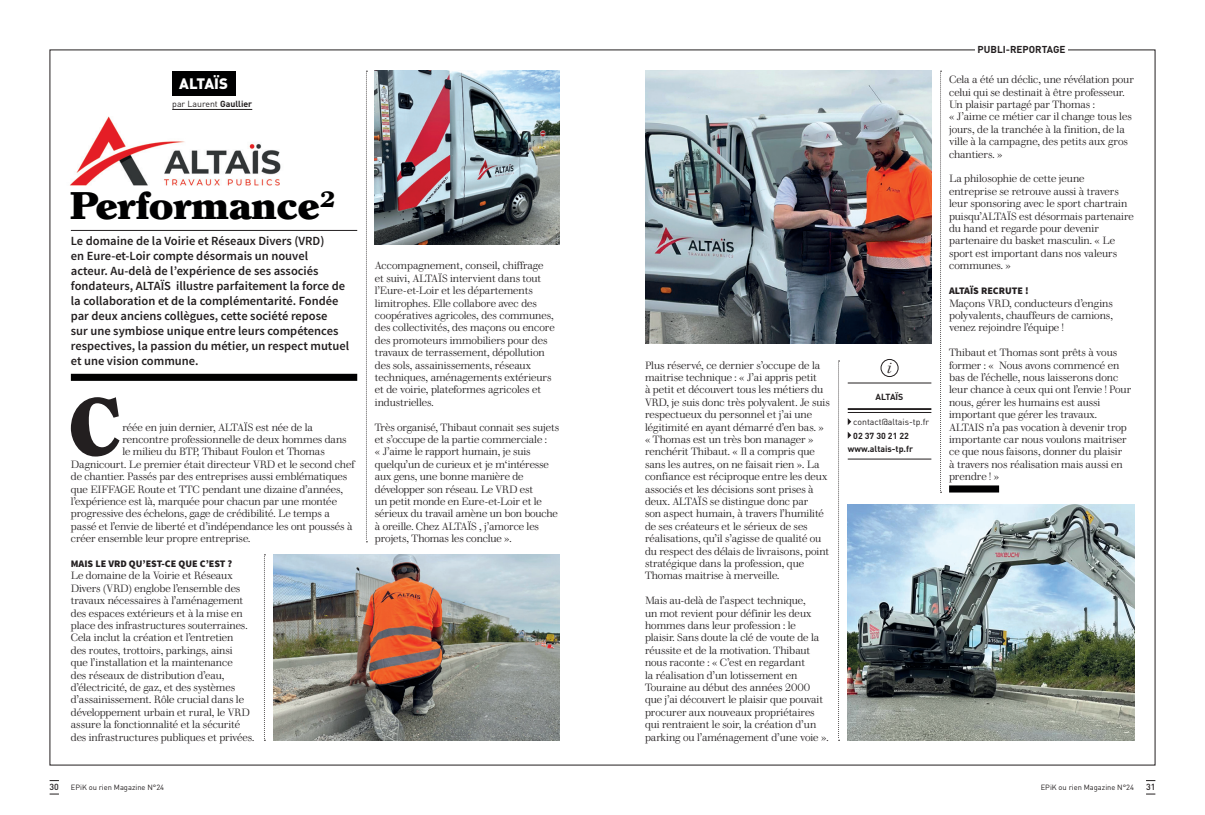
<style>
.page{position:relative;width:1205px;height:815px;background:#fff}
.page>*{position:absolute;margin:0;border:0;box-sizing:border-box;transform-origin:0 0}
.Texte_1__W18_LIGHT_C8_I9_9{font:900 81.25px "Clearface";color:#231f20}
.Titre_1__W60_BOLD_C30_I30{font:800 37.5px "Clerface";color:#000001}
.Sur-Titre_1__W60_THIN_C22_I22{font:900 15px "DIN";color:#fff}
.t1{font:italic 300 15px "Walbaum 18 pt";color:#231f20}
.Chapeau_1__Source_SEMIBOLD_C10_I12{font:600 12.5px/15px "Source Sans Pro";color:#231f20}
.Texte_1__W18_LIGHT_C8_I9_9-2{font:300 10.5px/12.4px "Walbaum 18 pt";letter-spacing:-.005em;color:#231f20}
.Inter_1__Source_CAP_BLACK_C8_I9_9{font:900 10px "Source Sans Pro";color:#231f20}
.t2{font:700 10px "DIN";color:#231f20}
.Crédit__DIN_LIGHT_BOLD_C7_I8{font:8.75px "DIN";color:#231f20}
.t3{font:700 8.75px "DIN";color:#231f20}
.t4{font:500 8.75px "DIN";color:#231f20}
.t5{font:7.5px "DIN";color:#231f20}
.s1{font-weight:700}
</style>
<div class="page">
<svg style="left:940px;top:71px;width:1px;height:422px"></svg>
<svg style="left:838px;top:361px;width:1px;height:380px"></svg>
<svg style="left:366px;top:71px;width:1px;height:471px"></svg>
<svg style="left:264px;top:555px;width:1px;height:186px"></svg>
<img style="left:645px;top:71px;width:286px;height:273px">
<img style="left:375px;top:71px;width:185px;height:173px">
<img style="left:848px;top:505px;width:286px;height:236px">
<img style="left:274px;top:555px;width:286px;height:186px">
<img style="left:70px;top:108px;width:211px;height:78px">
<div style="left:949px;top:485px;width:50px;height:8px;background:#000001"></div>
<hr style="left:71px;top:230px;width:286px;height:1px;background:#231f20">
<div style="left:71px;top:374px;width:286px;height:7px;background:#000001"></div>
<hr style="left:172px;top:109px;width:80px;height:1px;background:#231f20">
<div style="left:172px;top:71px;width:64px;height:25px;background:#000001"></div>
<hr style="left:848px;top:383px;width:83px;height:1px;background:#231f20">
<hr style="left:848px;top:408px;width:83px;height:2px;background:#231f20">
<hr style="left:848px;top:412px;width:83px;height:1px;background:#231f20">
<hr style="left:848px;top:459px;width:83px;height:1px;background:#231f20">
<div style="left:881px;top:359px;width:17px;height:18px;border:1px solid #231f20;border-radius:50%"></div>
<svg style="left:848px;top:418px;width:3px;height:7px"></svg>
<svg style="left:848px;top:432px;width:3px;height:7px"></svg>
<p class="Sur-Titre_1__W60_THIN_C22_I22" style="left:179px;top:73px;width:50px">ALTAÏS</p>
<p class="Crédit__DIN_LIGHT_BOLD_C7_I8" style="left:172px;top:99px;width:82px">par Laurent <span class="s1">Gaullier</span></p>
<p class="Titre_1__W60_BOLD_C30_I30" style="left:71px;top:182px;width:266px">Performance<sup>2</sup></p>
<p class="Chapeau_1__Source_SEMIBOLD_C10_I12" style="left:71px;top:234px;width:280px">Le domaine de la Voirie et Réseaux Divers (VRD)<br>en Eure-et-Loir compte désormais un nouvel<br>acteur. Au-delà de l’expérience de ses associés fondateurs, ALTAÏS illustre parfaitement la force de la collaboration et de la complémentarité. Fondée par deux anciens collègues, cette société repose<br>sur une symbiose unique entre leurs compétences respectives, la passion du métier, un respect mutuel et une vision commune.</p>
<p class="Texte_1__W18_LIGHT_C8_I9_9" style="left:68px;top:376px;width:56px">C</p>
<p class="Texte_1__W18_LIGHT_C8_I9_9-2" style="left:122px;top:420px;width:192px">réée en juin dernier, ALTAÏS est née de la</p>
<p class="Texte_1__W18_LIGHT_C8_I9_9-2" style="left:122px;top:432px;width:226px">rencontre professionnelle de deux hommes dans</p>
<p class="Texte_1__W18_LIGHT_C8_I9_9-2" style="left:122px;top:444px;width:204px">le milieu du BTP, Thibaut Foulon et Thomas</p>
<p class="Texte_1__W18_LIGHT_C8_I9_9-2" style="left:71px;top:457px;width:285px">Dagnicourt. Le premier était directeur VRD et le second chef</p>
<p class="Texte_1__W18_LIGHT_C8_I9_9-2" style="left:71px;top:469px;width:278px">de chantier. Passés par des entreprises aussi emblématiques</p>
<p class="Texte_1__W18_LIGHT_C8_I9_9-2" style="left:71px;top:482px;width:274px">que EIFFAGE Route et TTC pendant une dizaine d’années,</p>
<p class="Texte_1__W18_LIGHT_C8_I9_9-2" style="left:71px;top:494px;width:268px">l’expérience est là, marquée pour chacun par une montée</p>
<p class="Texte_1__W18_LIGHT_C8_I9_9-2" style="left:71px;top:506px;width:260px">progressive des échelons, gage de crédibilité. Le temps a</p>
<p class="Texte_1__W18_LIGHT_C8_I9_9-2" style="left:71px;top:519px;width:283px">passé et l’envie de liberté et d’indépendance les ont poussés à</p>
<p class="Texte_1__W18_LIGHT_C8_I9_9-2" style="left:71px;top:531px;width:181px">créer ensemble leur propre entreprise.</p>
<p class="Inter_1__Source_CAP_BLACK_C8_I9_9" style="left:71px;top:557px;width:163px">MAIS LE VRD QU’EST-CE QUE C’EST ?</p>
<p class="Texte_1__W18_LIGHT_C8_I9_9-2" style="left:71px;top:568px;width:185px">Le domaine de la Voirie et Réseaux Divers (VRD) englobe l’ensemble des travaux nécessaires à l’aménagement des espaces extérieurs et à la mise en place des infrastructures souterraines.<br>Cela inclut la création et l’entretien<br>des routes, trottoirs, parkings, ainsi<br>que l’installation et la maintenance<br>des réseaux de distribution d’eau, d’électricité, de gaz, et des systèmes d’assainissement. Rôle crucial dans le développement urbain et rural, le VRD assure la fonctionnalité et la sécurité des infrastructures publiques et privées.</p>
<p class="Texte_1__W18_LIGHT_C8_I9_9-2" style="left:375px;top:258px;width:181px">Accompagnement, conseil, chiffrage et suivi, ALTAÏS intervient dans tout l’Eure-et-Loir et les départements limitrophes. Elle collabore avec des coopératives agricoles, des communes, des collectivités, des maçons ou encore des promoteurs immobiliers pour des travaux de terrassement, dépollution des sols, assainissements, réseaux techniques, aménagements extérieurs et de voirie, plateformes agricoles et industrielles.</p>
<p class="Texte_1__W18_LIGHT_C8_I9_9-2" style="left:375px;top:420px;width:186px">Très organisé, Thibaut connait ses sujets et s’occupe de la partie commerciale :<br>« J’aime le rapport humain, je suis quelqu’un de curieux et je m‘intéresse aux gens, une bonne manière de développer son réseau. Le VRD est<br>un petit monde en Eure-et-Loir et le sérieux du travail amène un bon bouche à oreille. Chez ALTAÏS , j’amorce les projets, Thomas les conclue ».</p>
<p class="Texte_1__W18_LIGHT_C8_I9_9-2" style="left:645px;top:358px;width:186px">Plus réservé, ce dernier s’occupe de la maitrise technique : « J’ai appris petit<br>à petit et découvert tous les métiers du VRD, je suis donc très polyvalent. Je suis respectueux du personnel et j’ai une légitimité en ayant démarré d’en bas. » « Thomas est un très bon manager » renchérit Thibaut. « Il a compris que sans les autres, on ne faisait rien ». La confiance est réciproque entre les deux associés et les décisions sont prises à deux. ALTAÏS se distingue donc par<br>son aspect humain, à travers l’humilité de ses créateurs et le sérieux de ses réalisations, qu’il s’agisse de qualité ou du respect des délais de livraisons, point stratégique dans la profession, que Thomas maitrise à merveille.</p>
<p class="Texte_1__W18_LIGHT_C8_I9_9-2" style="left:645px;top:593px;width:185px">Mais au-delà de l’aspect technique,<br>un mot revient pour définir les deux hommes dans leur profession : le<br>plaisir. Sans doute la clé de voute de la réussite et de la motivation. Thibaut nous raconte : « C’est en regardant<br>la réalisation d’un lotissement en Touraine au début des années 2000 que j’ai découvert le plaisir que pouvait procurer aux nouveaux propriétaires qui rentraient le soir, la création d’un parking ou l’aménagement d’une voie ».</p>
<p class="t1" style="left:886px;top:356px;width:7px">i</p>
<p class="t3" style="left:875px;top:391px;width:29px">ALTAÏS</p>
<p class="Crédit__DIN_LIGHT_BOLD_C7_I8" style="left:853px;top:417px;width:77px">contact@altais-tp.fr</p>
<p class="t3" style="left:853px;top:430px;width:57px">02 37 30 21 22</p>
<p class="t3" style="left:848px;top:443px;width:67px">www.altais-tp.fr</p>
<p class="t2" style="left:977px;top:43px;width:89px">PUBLI-REPORTAGE</p>
<p class="Texte_1__W18_LIGHT_C8_I9_9-2" style="left:949px;top:72px;width:186px">Cela a été un déclic, une révélation pour celui qui se destinait à être professeur.<br>Un plaisir partagé par Thomas :<br>« J’aime ce métier car il change tous les jours, de la tranchée à la finition, de la ville à la campagne, des petits aux gros chantiers. »</p>
<p class="Texte_1__W18_LIGHT_C8_I9_9-2" style="left:949px;top:172px;width:186px">La philosophie de cette jeune entreprise se retrouve aussi à travers leur sponsoring avec le sport chartrain puisqu’ALTAÏS est désormais partenaire du hand et regarde pour devenir partenaire du basket masculin. « Le sport est important dans nos valeurs communes. »</p>
<p class="Inter_1__Source_CAP_BLACK_C8_I9_9" style="left:949px;top:284px;width:81px">ALTAÏS RECRUTE !</p>
<p class="Texte_1__W18_LIGHT_C8_I9_9-2" style="left:949px;top:296px;width:165px;text-align:justify">Maçons VRD, conducteurs d’engins polyvalents, chauffeurs de camions, venez rejoindre l’équipe !</p>
<p class="Texte_1__W18_LIGHT_C8_I9_9-2" style="left:949px;top:345px;width:184px">Thibaut et Thomas sont prêts à vous former : « Nous avons commencé en bas de l’échelle, nous laisserons donc leur chance à ceux qui ont l’envie ! Pour nous, gérer les humains est aussi important que gérer les travaux.<br>ALTAIS n’a pas vocation à devenir trop importante car nous voulons maitriser ce que nous faisons, donner du plaisir<br>à travers nos réalisation mais aussi en prendre ! »</p>
<p class="t4" style="left:50px;top:781px;width:11px">30</p>
<p class="t5" style="left:71px;top:783px;width:95px">EPiK ou rien Magazine N°24</p>
<p class="t5" style="left:1041px;top:783px;width:95px">EPiK ou rien Magazine N°24</p>
<p class="t4" style="left:1146px;top:781px;width:11px">31</p>
</div>
